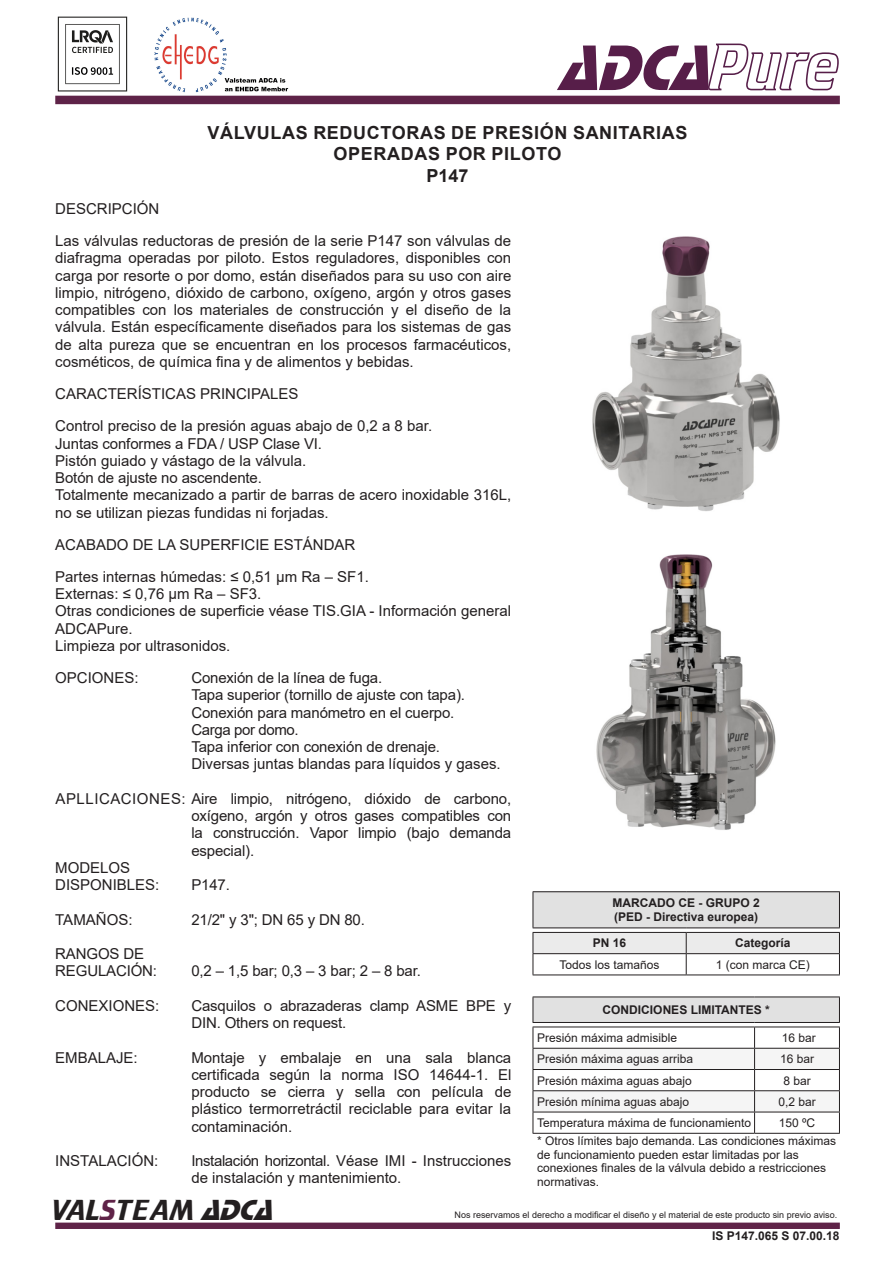
<style>
.page{position:relative;width:893px;height:1263px;background:#fff}
.page>*{position:absolute;margin:0;border:0;box-sizing:border-box;transform-origin:0 0}
.t1{font:30px "Trekker";color:#231f20}
.t2{font:700 18px "Arial";letter-spacing:.035em;color:#231f20}
.t3{font:15px/17.2px "Arial";color:#231f20}
.t4{font:15px "Arial";letter-spacing:-.025em;color:#231f20}
.Estilo_de_parágrafo_1{font:12px/13.5px "Arial";color:#231f20}
.t5{font:700 12px "Arial";color:#231f20}
.t6{font:9px "Arial";color:#231f20}
.s1{color:#5f2348}
.s2{font-family:"Stop D";font-style:italic}
</style>
<div class="page">
<div style="left:55px;top:96px;width:785px;height:8px;background:#5e2348"></div>
<div style="left:55px;top:1222px;width:785px;height:7px;background:#5f2348;border:2px solid #5f2348"></div>
<img style="left:57px;top:16px;width:71px;height:76px">
<svg style="left:557px;top:44px;width:282px;height:46px"></svg>
<img style="left:592px;top:236px;width:188px;height:275px">
<img style="left:596px;top:554px;width:180px;height:276px">
<img style="left:154px;top:17px;width:135px;height:75px">
<hr style="left:533px;top:996px;width:222px;height:1px;background:#231f20">
<hr style="left:755px;top:996px;width:85px;height:1px;background:#231f20">
<svg style="left:533px;top:997px;width:307px;height:136px"></svg>
<hr style="left:533px;top:1133px;width:222px;height:1px;background:#231f20">
<hr style="left:755px;top:1133px;width:85px;height:1px;background:#231f20">
<div style="left:533px;top:892px;width:306px;height:36px;background:#e1e1e1"></div>
<svg style="left:533px;top:928px;width:306px;height:4px"></svg>
<hr style="left:533px;top:974px;width:153px;height:1px;background:#231f20">
<hr style="left:686px;top:974px;width:154px;height:1px;background:#231f20">
<hr style="left:533px;top:891px;width:153px;height:1px;background:#231f20">
<hr style="left:533px;top:892px;width:1px;height:35px;background:#231f20">
<hr style="left:686px;top:891px;width:154px;height:1px;background:#231f20">
<hr style="left:839px;top:892px;width:1px;height:35px;background:#231f20">
<hr style="left:533px;top:927px;width:153px;height:1px;background:#231f20">
<hr style="left:686px;top:927px;width:154px;height:1px;background:#231f20">
<svg style="left:533px;top:932px;width:307px;height:42px"></svg>
<hr style="left:533px;top:953px;width:153px;height:1px;background:#231f20">
<hr style="left:686px;top:953px;width:154px;height:1px;background:#231f20">
<p class="t3" style="left:55px;top:200px;width:106px">DESCRIPCIÓN</p>
<p class="t2" style="left:208px;top:120px;width:481px">VÁLVULAS REDUCTORAS DE PRESIÓN SANITARIAS</p>
<p class="t2" style="left:334px;top:141px;width:229px">OPERADAS POR PILOTO</p>
<p class="t2" style="left:427px;top:163px;width:44px">P147</p>
<p class="t3" style="left:55px;top:232px;width:458px;text-align:justify">Las válvulas reductoras de presión de la serie P147 son válvulas de diafragma operadas por piloto. Estos reguladores, disponibles con carga por resorte o por domo, están diseñados para su uso con aire limpio, nitrógeno, dióxido de carbono, oxígeno, argón y otros gases compatibles con los materiales de construcción y el diseño de la válvula. Están específicamente diseñados para los sistemas de gas de alta pureza que se encuentran en los procesos farmacéuticos, cosméticos, de química fina y de alimentos y bebidas.</p>
<p class="t3" style="left:55px;top:385px;width:245px">CARACTERÍSTICAS PRINCIPALES</p>
<p class="t3" style="left:55px;top:417px;width:378px">Control preciso de la presión aguas abajo de 0,2 a 8 bar.</p>
<p class="t3" style="left:55px;top:434px;width:268px">Juntas conformes a FDA / USP Clase VI.</p>
<p class="t3" style="left:55px;top:452px;width:252px">Pistón guiado y vástago de la válvula.</p>
<p class="t3" style="left:55px;top:469px;width:208px">Botón de ajuste no ascendente.</p>
<p class="t3" style="left:55px;top:486px;width:457px">Totalmente mecanizado a partir de barras de acero inoxidable 316L, no se utilizan piezas fundidas ni forjadas.</p>
<p class="t3" style="left:55px;top:536px;width:302px">ACABADO DE LA SUPERFICIE ESTÁNDAR</p>
<p class="t3" style="left:55px;top:568px;width:315px">Partes internas húmedas: ≤ 0,51 µm Ra – SF1.</p>
<p class="t3" style="left:55px;top:585px;width:208px">Externas: ≤ 0,76 µm Ra – SF3.</p>
<p class="t3" style="left:55px;top:602px;width:457px">Otras condiciones de superficie véase TIS.GIA - Información general<br>ADCAPure.</p>
<p class="t3" style="left:55px;top:637px;width:177px">Limpieza por ultrasonidos.</p>
<p class="t3" style="left:55px;top:669px;width:85px">OPCIONES:</p>
<p class="t3" style="left:191px;top:669px;width:192px">Conexión de la línea de fuga.</p>
<p class="t3" style="left:191px;top:686px;width:275px">Tapa superior (tornillo de ajuste con tapa).</p>
<p class="t3" style="left:191px;top:704px;width:265px">Conexión para manómetro en el cuerpo.</p>
<p class="t4" style="left:191px;top:719px;width:109px">Carga por domo.</p>
<p class="t3" style="left:191px;top:738px;width:250px">Tapa inferior con conexión de drenaje.</p>
<p class="t3" style="left:191px;top:755px;width:311px">Diversas juntas blandas para líquidos y gases.</p>
<p class="t3" style="left:191px;top:790px;width:321px;text-align:justify;text-indent:-136px">APLLICACIONES: Aire limpio, nitrógeno, dióxido de carbono, oxígeno, argón y otros gases compatibles con la construcción. Vapor limpio (bajo demanda especial).</p>
<p class="t3" style="left:191px;top:876px;width:40px">P147.</p>
<p class="t3" style="left:191px;top:911px;width:175px">21/2" y 3"; DN 65 y DN 80.</p>
<p class="t3" style="left:191px;top:962px;width:231px">0,2 – 1,5 bar; 0,3 – 3 bar; 2 – 8 bar.</p>
<p class="t3" style="left:191px;top:997px;width:321px">Casquilos o abrazaderas clamp ASME BPE y<br>DIN. Others on request.</p>
<p class="t3" style="left:191px;top:1049px;width:321px;text-align:justify">Montaje y embalaje en una sala blanca certificada según la norma ISO 14644-1. El producto se cierra y sella con película de plástico termorretráctil reciclable para evitar la contaminación.</p>
<p class="t3" style="left:191px;top:1152px;width:321px">Instalación horizontal. Véase IMI - Instrucciones de instalación y mantenimiento.</p>
<p class="t3" style="left:55px;top:859px;width:77px">MODELOS</p>
<p class="t3" style="left:55px;top:876px;width:106px">DISPONIBLES:</p>
<p class="t3" style="left:55px;top:911px;width:79px">TAMAÑOS:</p>
<p class="t3" style="left:55px;top:945px;width:103px">RANGOS DE<br>REGULACIÓN:</p>
<p class="t3" style="left:55px;top:997px;width:106px">CONEXIONES:</p>
<p class="t3" style="left:55px;top:1049px;width:84px">EMBALAJE:</p>
<p class="t3" style="left:55px;top:1152px;width:105px">INSTALACIÓN:</p>
<p class="t5" style="left:612px;top:894px;width:149px">MARCADO CE - GRUPO 2</p>
<p class="t5" style="left:614px;top:909px;width:146px">(PED - Directiva europea)</p>
<p class="t5" style="left:593px;top:935px;width:35px">PN 16</p>
<p class="t5" style="left:735px;top:935px;width:57px">Categoría</p>
<p class="Estilo_de_parágrafo_1" style="left:560px;top:958px;width:102px">Todos los tamaños</p>
<p class="Estilo_de_parágrafo_1" style="left:716px;top:958px;width:96px">1 (con marca CE)</p>
<p class="t5" style="left:603px;top:1001px;width:169px">CONDICIONES LIMITANTES *</p>
<p class="Estilo_de_parágrafo_1" style="left:537px;top:1031px;width:142px">Presión máxima admisible</p>
<p class="Estilo_de_parágrafo_1" style="left:782px;top:1031px;width:36px">16 bar</p>
<p class="Estilo_de_parágrafo_1" style="left:537px;top:1052px;width:158px">Presión máxima aguas arriba</p>
<p class="Estilo_de_parágrafo_1" style="left:780px;top:1052px;width:36px">16 bar</p>
<p class="Estilo_de_parágrafo_1" style="left:537px;top:1073px;width:156px">Presión máxima aguas abajo</p>
<p class="Estilo_de_parágrafo_1" style="left:783px;top:1073px;width:29px">8 bar</p>
<p class="Estilo_de_parágrafo_1" style="left:537px;top:1095px;width:154px">Presión mínima aguas abajo</p>
<p class="Estilo_de_parágrafo_1" style="left:778px;top:1095px;width:39px">0,2 bar</p>
<p class="Estilo_de_parágrafo_1" style="left:537px;top:1116px;width:216px">Temperatura máxima de funcionamiento</p>
<p class="Estilo_de_parágrafo_1" style="left:779px;top:1116px;width:38px">150 ºC</p>
<p class="Estilo_de_parágrafo_1" style="left:537px;top:1134px;width:300px">* Otros límites bajo demanda. Las condiciones máximas de funcionamiento pueden estar limitadas por las conexiones finales de la válvula debido a restricciones normativas.</p>
<p class="t1" style="left:51px;top:1193px;width:232px">VAL<span class="s1">S</span>TEAM <span class="s2">ADCA</span></p>
<p class="t6" style="left:454px;top:1209px;width:384px">Nos reservamos el derecho a modificar el diseño y el material de este producto sin previo aviso.</p>
<p class="t5" style="left:712px;top:1227px;width:129px">IS P147.065 S 07.00.18</p>
</div>
